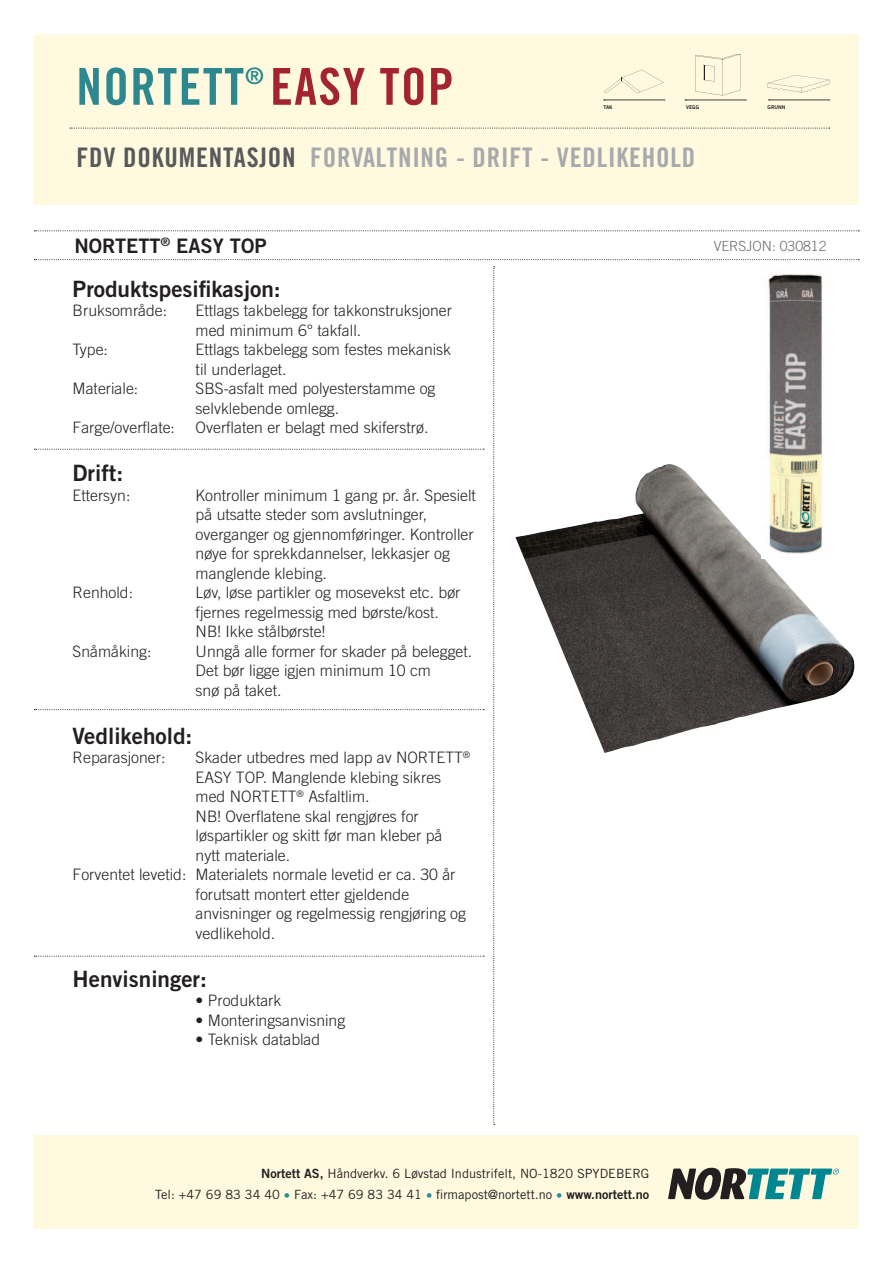
<style>
.page{position:relative;width:893px;height:1263px;background:#fff}
.page>*{position:absolute;margin:0;border:0;box-sizing:border-box;transform-origin:0 0}
.t1{font:51px "Trade Gothic Bold Cond Twenty";letter-spacing:.03em;color:#2c888e}
.t2{font:51px "Trade Gothic Bold Cond Twenty";letter-spacing:.03em;color:#a42330}
.t3{font:27px "Trade Gothic Bold Cond Twenty";letter-spacing:.03em;color:#a7a9ac}
.t4{font:22.8px "Trade Gothic Bold Cond Twenty";color:#2c888e}
.t5{font:22.5px "Trade Gothic Bold Two";color:#231f20}
.t6{font:19.95px "Trade Gothic Bold Two";color:#231f20}
.t7{font:300 15.75px/19.5px "Trade Gothic";color:#231f20}
.t8{font:300 13.95px "Trade Gothic";color:#6d6e71}
.t9{font:12.75px/21px "Trade Gothic";color:#231f20;text-align:right}
.t10{font:5.1px "Trade Gothic Bold Two";color:#231f20}
.s1{color:#58595b}
.s2{font-family:"Trade Gothic Bold Two"}
.s3{color:#298f96}
</style>
<div class="page">
<div style="left:34px;top:34px;width:825px;height:170px;background:#fffadf"></div>
<div style="left:34px;top:1135px;width:825px;height:94px;background:#fffadf"></div>
<svg style="left:70px;top:128px;width:760px;height:1px"></svg>
<svg style="left:768px;top:75px;width:61px;height:18px"></svg>
<svg style="left:769px;top:100px;width:61px;height:1px"></svg>
<svg style="left:604px;top:100px;width:61px;height:1px"></svg>
<svg style="left:603px;top:70px;width:61px;height:23px"></svg>
<svg style="left:685px;top:54px;width:61px;height:47px"></svg>
<svg style="left:668px;top:1168px;width:171px;height:32px"></svg>
<svg style="left:34px;top:259px;width:825px;height:1px"></svg>
<svg style="left:34px;top:449px;width:450px;height:1px"></svg>
<svg style="left:34px;top:709px;width:450px;height:1px"></svg>
<svg style="left:34px;top:956px;width:450px;height:1px"></svg>
<svg style="left:493px;top:266px;width:2px;height:859px"></svg>
<svg style="left:34px;top:230px;width:825px;height:1px"></svg>
<img style="left:515px;top:464px;width:340px;height:289px">
<img style="left:761px;top:274px;width:71px;height:284px">
<h1 class="t1" style="left:76px;top:56px;width:169px">NORTETT</h1>
<h3 class="t4" style="left:246px;top:62px;width:20px">®</h3>
<h1 class="t2" style="left:270px;top:56px;width:185px">EASY TOP</h1>
<p class="t10" style="left:603px;top:104px;width:11px">tak</p>
<p class="t10" style="left:686px;top:104px;width:11px">vegg</p>
<p class="t10" style="left:768px;top:104px;width:15px">Grunn</p>
<h2 class="t3" style="left:77px;top:141px;width:620px"><span class="s1">FDV DOKUMENTASJON</span> FORVALTNING - DRIFT - VEDLIKEHOLD</h2>
<p class="t6" style="left:74px;top:233px;width:41px">NORTETT</p>
<p class="t6" style="left:161px;top:233px;width:107px"><sup>®</sup> EASY TOP</p>
<h3 class="t5" style="left:73px;top:275px;width:210px">Produktspesifikasjon:</h3>
<p class="t7" style="left:73px;top:301px;width:96px">Bruksområde:</p>
<p class="t7" style="left:196px;top:301px;width:258px">Ettlags takbelegg for takkonstruksjoner med minimum 6° takfall.</p>
<p class="t7" style="left:73px;top:340px;width:37px">Type:</p>
<p class="t7" style="left:196px;top:340px;width:257px">Ettlags takbelegg som festes mekanisk til underlaget.</p>
<p class="t7" style="left:73px;top:379px;width:67px">Materiale:</p>
<p class="t7" style="left:196px;top:379px;width:241px">SBS-asfalt med polyesterstamme og selvklebende omlegg.</p>
<p class="t7" style="left:73px;top:418px;width:104px">Farge/overflate:</p>
<p class="t7" style="left:196px;top:418px;width:234px">Overflaten er belagt med skiferstrø.</p>
<h3 class="t5" style="left:73px;top:459px;width:52px">Drift:</h3>
<p class="t7" style="left:73px;top:485px;width:59px">Ettersyn:</p>
<p class="t7" style="left:196px;top:485px;width:282px">Kontroller minimum 1 gang pr. år. Spesielt på utsatte steder som avslutninger, overganger og gjennomføringer. Kontroller nøye for sprekkdannelser, lekkasjer og manglende klebing.</p>
<p class="t7" style="left:73px;top:583px;width:62px">Renhold:</p>
<p class="t7" style="left:196px;top:583px;width:266px">Løv, løse partikler og mosevekst etc. bør fjernes regelmessig med børste/kost.<br>NB! Ikke stålbørste!</p>
<p class="t7" style="left:73px;top:641px;width:80px">Snåmåking:</p>
<p class="t7" style="left:196px;top:641px;width:278px">Unngå alle former for skader på belegget.<br>Det bør ligge igjen minimum 10 cm<br>snø på taket.</p>
<h3 class="t5" style="left:73px;top:722px;width:121px">Vedlikehold:</h3>
<p class="t7" style="left:73px;top:748px;width:94px">Reparasjoner:</p>
<p class="t7" style="left:196px;top:748px;width:276px">Skader utbedres med lapp av NORTETT<sup>®</sup></p>
<p class="t7" style="left:196px;top:767px;width:247px">EASY TOP. Manglende klebing sikres</p>
<p class="t7" style="left:196px;top:787px;width:175px">med NORTETT<sup>®</sup> Asfaltlim.</p>
<p class="t7" style="left:196px;top:806px;width:225px">NB! Overflatene skal rengjøres for</p>
<p class="t7" style="left:196px;top:826px;width:248px">løspartikler og skitt før man kleber på</p>
<p class="t7" style="left:196px;top:845px;width:96px">nytt materiale.</p>
<p class="t7" style="left:73px;top:865px;width:384px">Forventet levetid: Materialets normale levetid er ca. 30 år</p>
<p class="t7" style="left:196px;top:884px;width:215px">forutsatt montert etter gjeldende</p>
<p class="t7" style="left:196px;top:904px;width:272px">anvisninger og regelmessig rengjøring og</p>
<p class="t7" style="left:196px;top:923px;width:81px">vedlikehold.</p>
<h3 class="t5" style="left:73px;top:965px;width:136px">Henvisninger:</h3>
<p class="t7" style="left:196px;top:991px;width:87px">• Produktark</p>
<p class="t7" style="left:196px;top:1010px;width:151px">• Monteringsanvisning</p>
<p class="t7" style="left:196px;top:1030px;width:126px">• Teknisk datablad</p>
<p class="t8" style="left:714px;top:238px;width:114px">Versjon : 030812</p>
<p class="t9" style="left:155px;top:1163px;width:496px"><span class="s2">Nortett AS,</span> Håndverkv. 6 Løvstad Industrifelt, NO-1820 SPYDEBERG<br>Tel: +47 69 83 34 40 <span class="s3">•</span> Fax: +47 69 83 34 41 <span class="s3">•</span> firmapost@nortett.no <span class="s3">•</span> <span class="s2">www.nortett.no</span></p>
</div>
